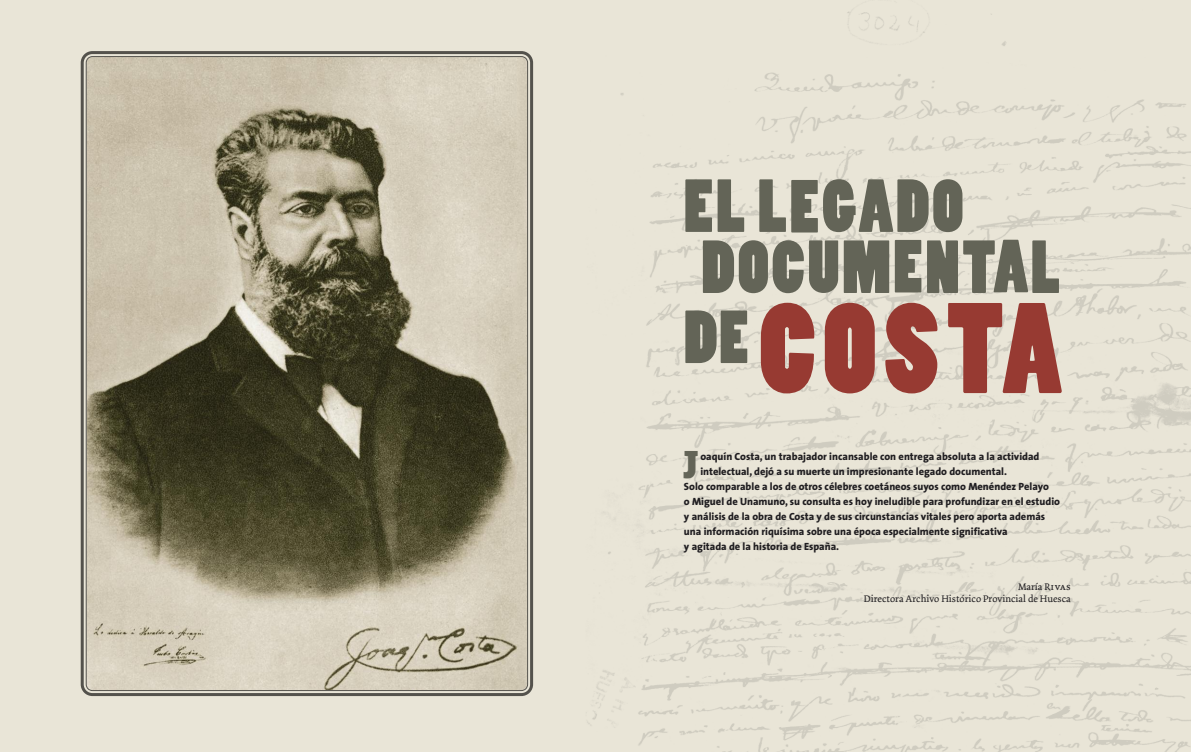
<style>
.page{position:relative;width:1191px;height:752px;background:#fff}
.page>*{position:absolute;margin:0;border:0;box-sizing:border-box;transform-origin:0 0}
.t1{font:120px "Poplar Std";letter-spacing:.06em;color:#973a32}
.t2{font:70px/61px "Poplar Std";letter-spacing:.04em;color:#636457}
.t3{font:900 40px "The Serif";color:#636457}
.t4{font:800 10.5px "The Sans";color:#201e21}
.t5{font:10px/12px "Dolly";color:#201e21;text-align:right}
.s1{font-family:"Dolly Small Caps"}
</style>
<div class="page">
<img style="left:0;top:0;width:1191px;height:751px">
<svg style="left:79px;top:49px;width:456px;height:648px;background:#a3a096"></svg>
<svg style="left:85px;top:56px;width:443px;height:635px;background:#9b957f"></svg>
<h2 class="t2" style="left:684px;top:180px;width:377px">EL LEGADO<br>DOCUMENTAL</h2>
<h1 class="t1" style="left:684px;top:301px;width:379px"><sup>DE</sup>COSTA</h1>
<h3 class="t3" style="left:683px;top:451px;width:17px">J</h3>
<p class="t4" style="left:700px;top:452px;width:340px">oaquín Costa, un trabajador incansable con entrega absoluta a la actividad</p>
<p class="t4" style="left:700px;top:467px;width:308px">intelectual, dejó a su muerte un impresionante legado documental.</p>
<p class="t4" style="left:684px;top:482px;width:366px">Solo comparable a los de otros célebres coetáneos suyos como Menéndez Pelayo</p>
<p class="t4" style="left:684px;top:497px;width:377px">o Miguel de Unamuno, su consulta es hoy ineludible para profundizar en el estudio</p>
<p class="t4" style="left:684px;top:512px;width:363px">y análisis de la obra de Costa y de sus circunstancias vitales pero aporta además</p>
<p class="t4" style="left:684px;top:527px;width:325px">una información riquísima sobre una época especialmente significativa</p>
<p class="t4" style="left:684px;top:542px;width:157px">y agitada de la historia de España.</p>
<p class="t5" style="left:864px;top:581px;width:208px">María <span class="s1">Rivas<br></span>Directora Archivo Histórico Provincial de Huesca</p>
</div>
